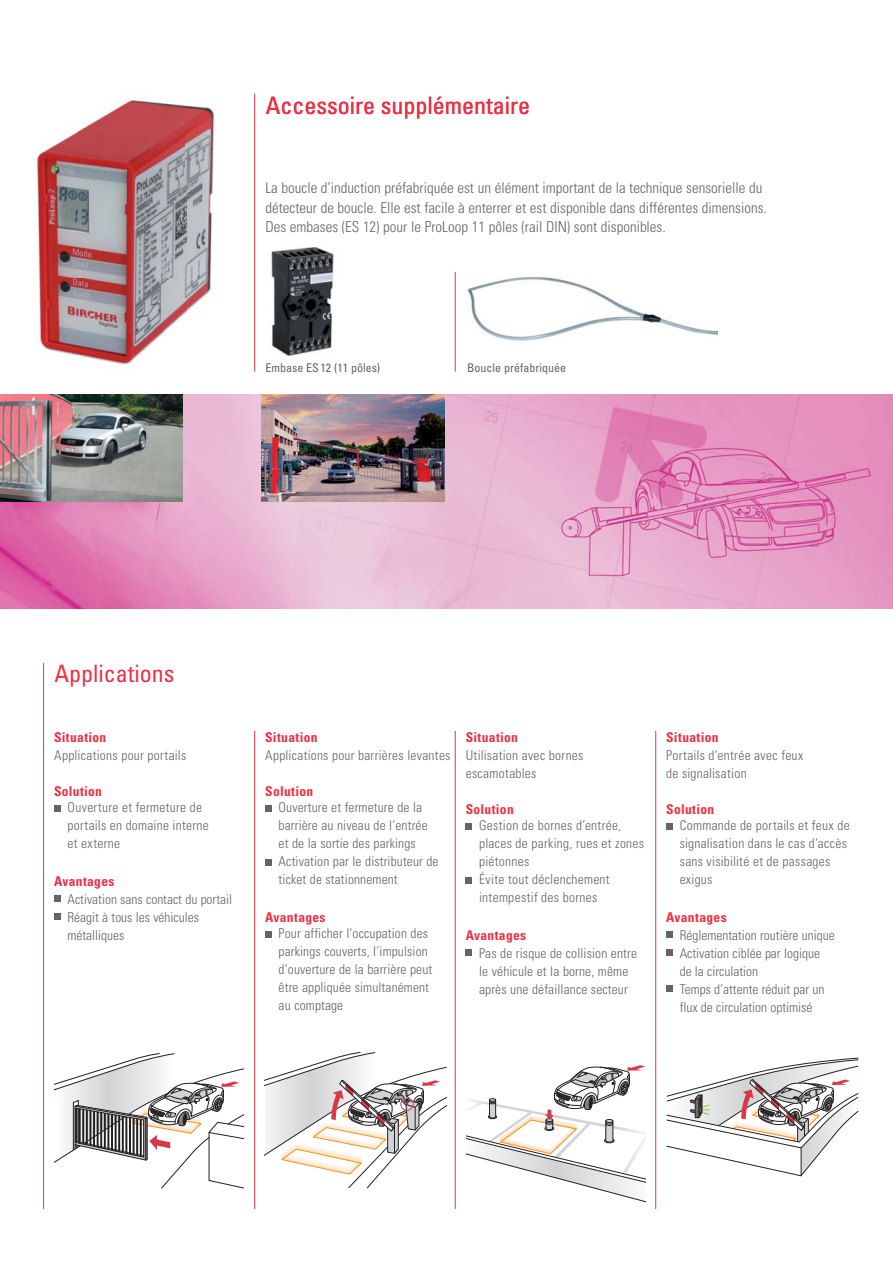
<style>
.page{position:relative;width:893px;height:1263px;background:#fff}
.page>*{position:absolute;margin:0;border:0;box-sizing:border-box;transform-origin:0 0}
.t1{font:condensed 24px "Univers";color:#ee3043}
.t2{font:300 condensed 15px/19.5px "Univers";color:#636466}
.t3{font:300 condensed 13.5px/18px "Univers";letter-spacing:.01em;color:#636466}
.t4{font:700 condensed 13.5px "Univers";letter-spacing:.025em;color:#ee3043}
.t5{font:condensed 12px "Univers";color:#636466}
</style>
<div class="page">
<img style="left:0;top:394px;width:893px;height:215px">
<img style="left:0;top:394px;width:183px;height:107px">
<img style="left:261px;top:394px;width:183px;height:107px">
<svg style="left:265px;top:1052px;width:182px;height:136px"></svg>
<svg style="left:466px;top:1065px;width:180px;height:138px"></svg>
<svg style="left:54px;top:1053px;width:189px;height:135px"></svg>
<hr style="left:254px;top:731px;width:1px;height:478px;background:#ee3043">
<hr style="left:455px;top:731px;width:1px;height:478px;background:#ee3043">
<hr style="left:254px;top:94px;width:1px;height:278px;background:#ee3043">
<hr style="left:43px;top:663px;width:1px;height:546px;background:#ee3043">
<svg style="left:666px;top:1058px;width:192px;height:118px"></svg>
<hr style="left:655px;top:731px;width:1px;height:478px;background:#ee3043">
<img style="left:35px;top:99px;width:180px;height:266px">
<img style="left:467px;top:277px;width:251px;height:64px">
<hr style="left:455px;top:272px;width:1px;height:100px;background:#ee3043">
<img style="left:271px;top:247px;width:63px;height:109px">
<svg style="left:54px;top:806px;width:6px;height:6px"></svg>
<svg style="left:54px;top:896px;width:6px;height:6px"></svg>
<svg style="left:54px;top:914px;width:6px;height:6px"></svg>
<div style="left:265px;top:806px;width:7px;height:6px;background:#636466"></div>
<div style="left:265px;top:860px;width:7px;height:6px;background:#636466"></div>
<div style="left:265px;top:932px;width:7px;height:6px;background:#636466"></div>
<svg style="left:466px;top:824px;width:6px;height:6px"></svg>
<svg style="left:466px;top:878px;width:6px;height:6px"></svg>
<svg style="left:466px;top:950px;width:6px;height:6px"></svg>
<svg style="left:666px;top:824px;width:6px;height:6px"></svg>
<svg style="left:666px;top:932px;width:6px;height:6px"></svg>
<svg style="left:666px;top:950px;width:6px;height:6px"></svg>
<svg style="left:666px;top:986px;width:6px;height:6px"></svg>
<h1 class="t1" style="left:266px;top:96px;width:266px">Accessoire supplémentaire</h1>
<p class="t2" style="left:265px;top:180px;width:503px">La boucle d’induction préfabriquée est un élément important de la technique sensorielle du détecteur de boucle. Elle est facile à enterrer et est disponible dans différentes dimensions.<br>Des embases (ES 12) pour le ProLoop 11 pôles (rail DIN) sont disponibles.</p>
<p class="t5" style="left:265px;top:364px;width:116px">Embase ES 12 (11 pôles)</p>
<p class="t5" style="left:467px;top:364px;width:100px">Boucle préfabriquée</p>
<h1 class="t1" style="left:54px;top:665px;width:121px">Applications</h1>
<p class="t4" style="left:54px;top:732px;width:54px">Situation</p>
<p class="t3" style="left:54px;top:747px;width:134px">Applications pour portails</p>
<p class="t4" style="left:54px;top:786px;width:50px">Solution</p>
<p class="t3" style="left:68px;top:800px;width:143px">Ouverture et fermeture de portails en domaine interne et externe</p>
<p class="t4" style="left:54px;top:876px;width:62px">Avantages</p>
<p class="t3" style="left:68px;top:891px;width:166px">Activation sans contact du portail<br>Réagit à tous les véhicules métalliques</p>
<p class="t4" style="left:265px;top:732px;width:54px">Situation</p>
<p class="t3" style="left:265px;top:747px;width:187px">Applications pour barrières levantes</p>
<p class="t4" style="left:265px;top:786px;width:50px">Solution</p>
<p class="t3" style="left:279px;top:800px;width:161px">Ouverture et fermeture de la barrière au niveau de l’entrée et de la sortie des parkings<br>Activation par le distributeur de ticket de stationnement</p>
<p class="t4" style="left:265px;top:912px;width:62px">Avantages</p>
<p class="t3" style="left:279px;top:926px;width:155px">Pour afficher l’occupation des parkings couverts, l’impulsion d’ouverture de la barrière peut être appliquée simultanément au comptage</p>
<p class="t4" style="left:466px;top:732px;width:54px">Situation</p>
<p class="t3" style="left:466px;top:747px;width:119px">Utilisation avec bornes escamotables</p>
<p class="t4" style="left:466px;top:804px;width:50px">Solution</p>
<p class="t3" style="left:479px;top:818px;width:167px">Gestion de bornes d’entrée, places de parking, rues et zones piétonnes<br>Évite tout déclenchement intempestif des bornes</p>
<p class="t4" style="left:466px;top:930px;width:62px">Avantages</p>
<p class="t3" style="left:479px;top:945px;width:159px">Pas de risque de collision entre le véhicule et la borne, même après une défaillance secteur</p>
<p class="t4" style="left:666px;top:732px;width:54px">Situation</p>
<p class="t3" style="left:666px;top:747px;width:139px">Portails d’entrée avec feux de signalisation</p>
<p class="t4" style="left:666px;top:804px;width:50px">Solution</p>
<p class="t3" style="left:680px;top:818px;width:172px">Commande de portails et feux de signalisation dans le cas d’accès sans visibilité et de passages exigus</p>
<p class="t4" style="left:666px;top:912px;width:62px">Avantages</p>
<p class="t3" style="left:680px;top:927px;width:156px">Réglementation routière unique<br>Activation ciblée par logique de la circulation<br>Temps d’attente réduit par un flux de circulation optimisé</p>
</div>
